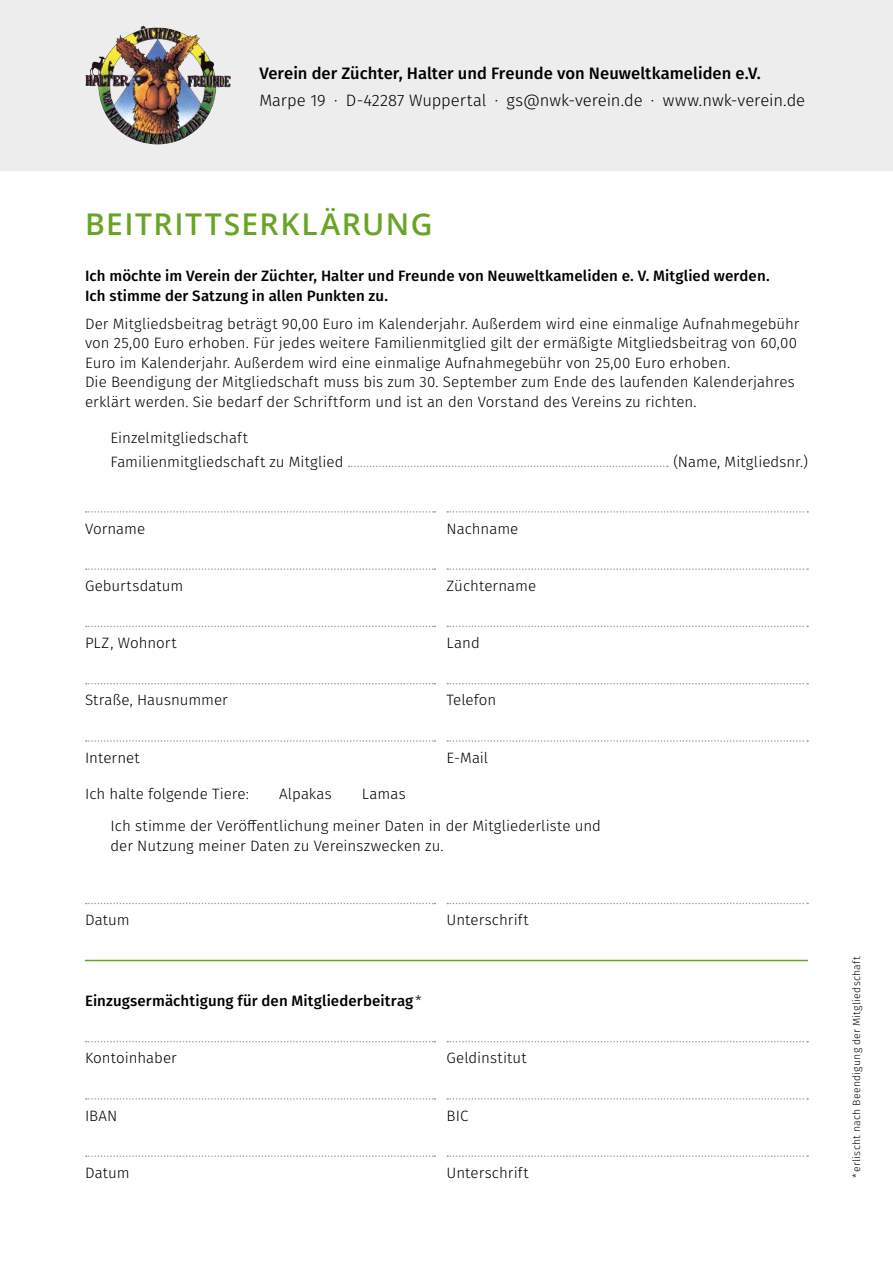
<style>
.page{position:relative;width:893px;height:1263px;background:#fff}
.page>*{position:absolute;margin:0;border:0;box-sizing:border-box;transform-origin:0 0}
.t1{font:600 30px "Open Sans";letter-spacing:.05em;color:#6aa426}
.t2{font:300 16.5px "Fira Sans";letter-spacing:-.005em;color:#000}
.t3{font:500 16.5px "Fira Sans";color:#000}
.t4{font:300 15px/19.5px "Fira Sans";color:#000}
.t5{font:500 15px/19.5px "Fira Sans";letter-spacing:.005em;color:#000}
.t6{font:300 10.5px "Fira Sans";letter-spacing:.02em;color:#000}
.s1{font-weight:300}
</style>
<div class="page">
<svg style="left:349px;top:466px;width:319px;height:1px"></svg>
<svg style="left:86px;top:511px;width:349px;height:2px"></svg>
<svg style="left:447px;top:511px;width:361px;height:2px"></svg>
<svg style="left:86px;top:568px;width:349px;height:2px"></svg>
<svg style="left:447px;top:568px;width:361px;height:2px"></svg>
<svg style="left:86px;top:626px;width:349px;height:1px"></svg>
<svg style="left:447px;top:626px;width:361px;height:1px"></svg>
<svg style="left:86px;top:683px;width:349px;height:1px"></svg>
<svg style="left:447px;top:683px;width:361px;height:1px"></svg>
<svg style="left:86px;top:740px;width:349px;height:2px"></svg>
<svg style="left:447px;top:740px;width:361px;height:2px"></svg>
<svg style="left:86px;top:903px;width:349px;height:1px"></svg>
<svg style="left:447px;top:903px;width:361px;height:1px"></svg>
<div style="left:0;top:0;width:893px;height:170px;background:#ededed"></div>
<img style="left:85px;top:26px;width:146px;height:118px">
<svg style="left:86px;top:1041px;width:349px;height:1px"></svg>
<svg style="left:447px;top:1041px;width:361px;height:1px"></svg>
<svg style="left:86px;top:1098px;width:349px;height:2px"></svg>
<svg style="left:447px;top:1098px;width:361px;height:2px"></svg>
<svg style="left:86px;top:1155px;width:349px;height:2px"></svg>
<svg style="left:447px;top:1155px;width:361px;height:2px"></svg>
<hr style="left:85px;top:960px;width:723px;height:1px;background:#6aa426">
<p class="t3" style="left:259px;top:60px;width:503px">Verein der Züchter, Halter und Freunde von Neuweltkameliden e.V.</p>
<p class="t2" style="left:259px;top:89px;width:547px">Marpe 19 · D-42287 Wuppertal · gs@nwk-verein.de · www.nwk-verein.de</p>
<h1 class="t1" style="left:85px;top:203px;width:349px">BEITRITTSERKLÄRUNG</h1>
<p class="t5" style="left:85px;top:266px;width:686px">Ich möchte im Verein der Züchter, Halter und Freunde von Neuweltkameliden e. V. Mitglied werden.<br>Ich stimme der Satzung in allen Punkten zu.</p>
<p class="t4" style="left:85px;top:314px;width:716px">Der Mitgliedsbeitrag beträgt 90,00 Euro im Kalenderjahr. Außerdem wird eine einmalige Aufnahmegebühr von 25,00 Euro erhoben. Für jedes weitere Familienmitglied gilt der ermäßigte Mitgliedsbeitrag von 60,00<br>Euro im Kalenderjahr. Außerdem wird eine einmalige Aufnahmegebühr von 25,00 Euro erhoben.<br>Die Beendigung der Mitgliedschaft muss bis zum 30. September zum Ende des laufenden Kalenderjahres erklärt werden. Sie bedarf der Schriftform und ist an den Vorstand des Vereins zu richten.</p>
<p class="t4" style="left:111px;top:426px;width:235px;line-height:23.7px">Einzelmitgliedschaft<br>Familienmitgliedschaft zu Mitglied</p>
<p class="t4" style="left:674px;top:452px;width:136px">(Name, Mitgliedsnr.)</p>
<p class="t4" style="left:85px;top:518px;width:62px">Vorname</p>
<p class="t4" style="left:447px;top:518px;width:73px">Nachname</p>
<p class="t4" style="left:85px;top:576px;width:100px">Geburtsdatum</p>
<p class="t4" style="left:447px;top:576px;width:91px">Züchtername</p>
<p class="t4" style="left:85px;top:633px;width:93px">PLZ, Wohnort</p>
<p class="t4" style="left:447px;top:633px;width:35px">Land</p>
<p class="t4" style="left:85px;top:690px;width:144px">Straße, Hausnummer</p>
<p class="t4" style="left:447px;top:690px;width:51px">Telefon</p>
<p class="t4" style="left:85px;top:748px;width:56px">Internet</p>
<p class="t4" style="left:447px;top:748px;width:43px">E-Mail</p>
<p class="t4" style="left:85px;top:784px;width:165px">Ich halte folgende Tiere:</p>
<p class="t4" style="left:279px;top:784px;width:54px">Alpakas</p>
<p class="t4" style="left:111px;top:778px;width:492px;line-height:32.2px;text-indent:251px">Lamas<br>Ich stimme der Veröffentlichung meiner Daten in der Mitgliederliste und</p>
<p class="t4" style="left:111px;top:836px;width:335px">der Nutzung meiner Daten zu Vereinszwecken zu.</p>
<p class="t4" style="left:85px;top:910px;width:46px">Datum</p>
<p class="t4" style="left:447px;top:910px;width:84px">Unterschrift</p>
<p class="t5" style="left:85px;top:990px;width:338px">Einzugsermächtigung für den Mitgliederbeitrag<span class="s1">*</span></p>
<p class="t4" style="left:85px;top:1048px;width:93px">Kontoinhaber</p>
<p class="t4" style="left:447px;top:1048px;width:82px">Geldinstitut</p>
<p class="t4" style="left:85px;top:1105px;width:34px">IBAN</p>
<p class="t4" style="left:447px;top:1105px;width:23px">BIC</p>
<p class="t4" style="left:85px;top:1163px;width:46px">Datum</p>
<p class="t4" style="left:447px;top:1163px;width:84px">Unterschrift</p>
<p class="t6" style="left:849px;top:1178px;width:223px;rotate:-90deg">*erlischt nach Beendigung der Mitgliedschaft</p>
</div>
